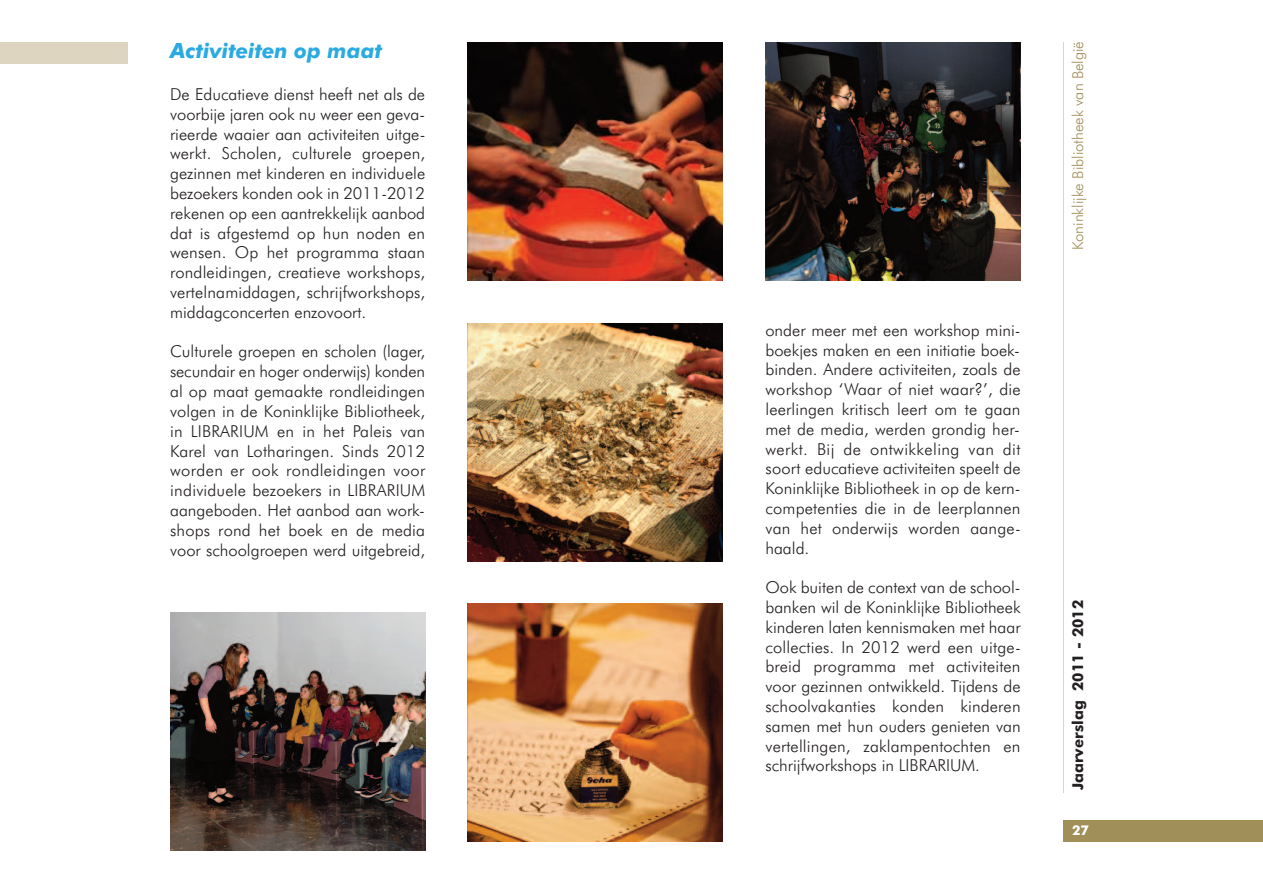
<style>
.page{position:relative;width:1263px;height:893px;background:#fff}
.page>*{position:absolute;margin:0;border:0;box-sizing:border-box;transform-origin:0 0}
.t1{font:italic 700 21px "Futura BT";color:#2baae1}
.t2{font:300 16.5px/19.8px "Futura BT";letter-spacing:.01em;color:#231f20;text-align:justify}
.t3{font:300 15px "Futura BT";color:#a08f59}
.t4{font:700 15px "Futura BT";color:#231f20}
.t5{font:700 13.5px "Futura BT";color:#fff}
</style>
<div class="page">
<div style="left:1064px;top:821px;width:199px;height:21px;background:#a08f59"></div>
<hr style="left:1063px;top:43px;width:1px;height:749px;background:#ded5c1">
<div style="left:0;top:43px;width:128px;height:21px;background:#ded5c1"></div>
<img style="left:468px;top:323px;width:255px;height:238px">
<img style="left:170px;top:612px;width:255px;height:238px">
<img style="left:468px;top:604px;width:255px;height:238px">
<img style="left:468px;top:43px;width:255px;height:238px">
<img style="left:765px;top:43px;width:255px;height:238px">
<p class="t1" style="left:170px;top:43px;width:213px">Activiteiten op maat</p>
<p class="t2" style="left:170px;top:86px;width:257px">De Educatieve dienst heeft net als de voorbije jaren ook nu weer een geva&shy;rieerde waaier aan activiteiten uitge&shy;werkt. Scholen, culturele groepen, gezinnen met kinderen en individuele bezoekers konden ook in 2011-2012 rekenen op een aantrekkelijk aanbod dat is afgestemd op hun noden en wensen. Op het programma staan rondleidingen, creatieve workshops, vertelnamiddagen, schrijfworkshops, middagconcerten enzovoort.</p>
<p class="t2" style="left:170px;top:343px;width:257px">Culturele groepen en scholen (lager, secundair en hoger onderwijs) konden al op maat gemaakte rondleidingen volgen in de Koninklijke Bibliotheek, in LIBRARIUM en in het Paleis van Karel van Lotharingen. Sinds 2012 worden er ook rondleidingen voor individuele bezoekers in LIBRARIUM aangeboden. Het aanbod aan work&shy;shops rond het boek en de media voor schoolgroepen werd uitgebreid,</p>
<p class="t2" style="left:765px;top:321px;width:257px">onder meer met een workshop mini&shy;boekjes maken en een initiatie boek&shy;binden. Andere activiteiten, zoals de workshop ‘Waar of niet waar?’, die leerlingen kritisch leert om te gaan met de media, werden grondig her&shy;werkt. Bij de ontwikkeling van dit soort educatieve activiteiten speelt de Koninklijke Bibliotheek in op de kern&shy;competenties die in de leerplannen van het onderwijs worden aange&shy;haald.</p>
<p class="t2" style="left:765px;top:579px;width:257px">Ook buiten de context van de school&shy;banken wil de Koninklijke Bibliotheek kinderen laten kennismaken met haar collecties. In 2012 werd een uitge&shy;breid programma met activiteiten voor gezinnen ontwikkeld. Tijdens de schoolvakanties konden kinderen samen met hun ouders genieten van vertellingen, zaklampentochten en schrijfworkshops in LIBRARIUM.</p>
<p class="t3" style="left:1071px;top:250px;width:211px;rotate:-90deg">Koninklijke Bibliotheek van België</p>
<p class="t4" style="left:1071px;top:790px;width:192px;rotate:-90deg">Jaarverslag 2011 - 2012</p>
<p class="t5" style="left:1072px;top:824px;width:18px">27</p>
</div>
